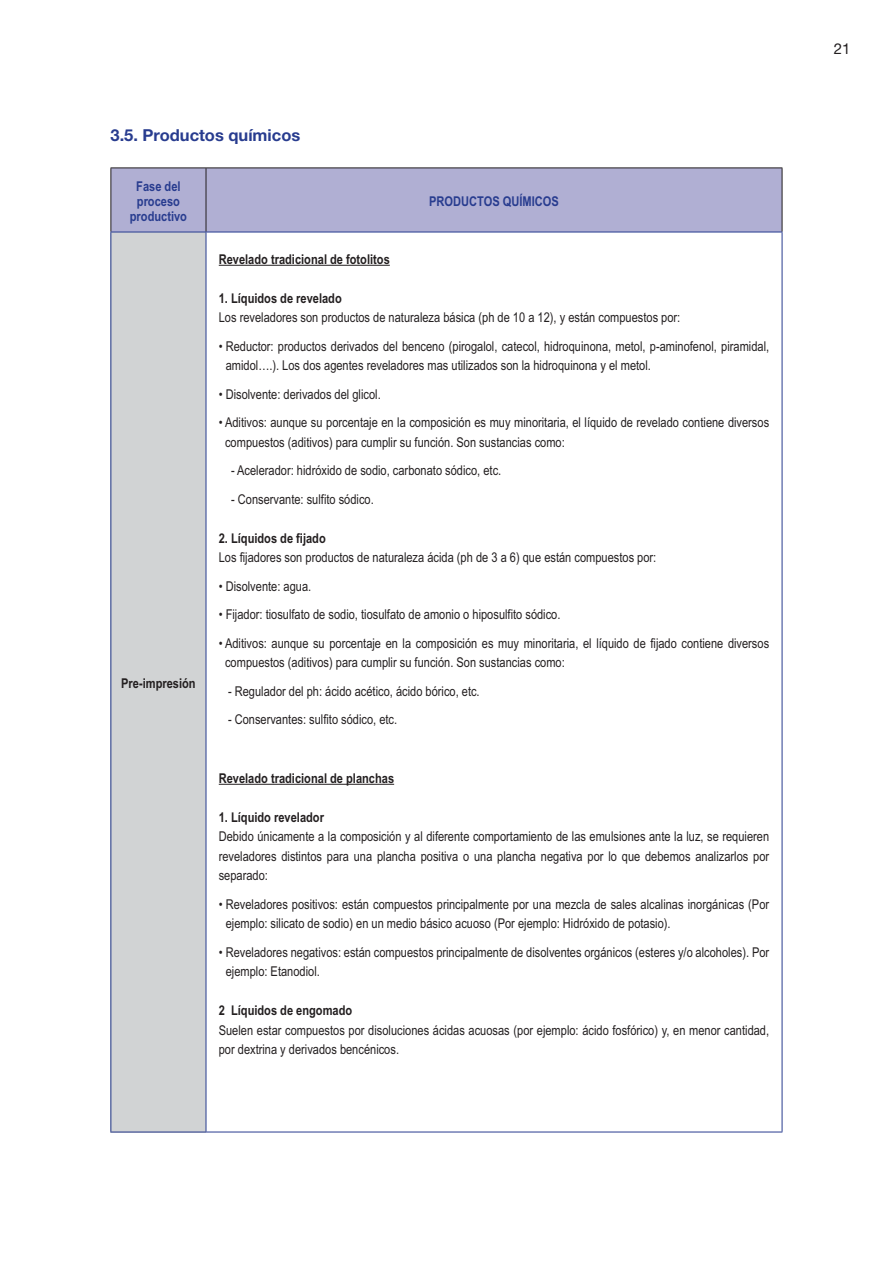
<style>
.page{position:relative;width:893px;height:1263px;background:#fff}
.page>*{position:absolute;margin:0;border:0;box-sizing:border-box;transform-origin:0 0}
.t1{font:700 16.5px "Helvetica Neue";color:#283c8f}
.t2{font:15px "Helvetica Neue";color:#231f20}
.t3{font:13.5px/19.5px "Arial Narrow";color:#231f20}
.t4{font:700 13.5px "Arial Narrow";color:#231f20}
.t5{font:700 13.5px/15px "Arial Narrow";color:#283c8f;text-align:center}
</style>
<div class="page">
<div style="left:111px;top:169px;width:671px;height:63px;background:#b0afd3"></div>
<div style="left:111px;top:232px;width:95px;height:900px;background:#d1d3d4"></div>
<hr style="left:110px;top:168px;width:96px;height:1px;background:#231f20">
<hr style="left:110px;top:168px;width:1px;height:64px;background:#231f20">
<hr style="left:206px;top:168px;width:576px;height:1px;background:#231f20">
<hr style="left:206px;top:168px;width:1px;height:64px;background:#231f20">
<hr style="left:782px;top:168px;width:1px;height:64px;background:#231f20">
<hr style="left:110px;top:232px;width:96px;height:1px;background:#283c8f">
<hr style="left:110px;top:232px;width:1px;height:900px;background:#283c8f">
<hr style="left:206px;top:232px;width:576px;height:1px;background:#283c8f">
<hr style="left:206px;top:232px;width:1px;height:900px;background:#283c8f">
<hr style="left:782px;top:232px;width:1px;height:900px;background:#283c8f">
<hr style="left:110px;top:1132px;width:672px;height:1px;background:#283c8f">
<hr style="left:219px;top:265px;width:171px;height:1px;background:#231f20">
<hr style="left:219px;top:784px;width:175px;height:1px;background:#231f20">
<p class="t1" style="left:110px;top:129px;width:191px">3.5. Productos químicos</p>
<p class="t5" style="left:130px;top:180px;width:59px">Fase del proceso productivo</p>
<p class="t5" style="left:429px;top:195px;width:131px">PRODUCTOS QUÍMICOS</p>
<p class="t4" style="left:121px;top:679px;width:76px">Pre-impresión</p>
<p class="t4" style="left:219px;top:254px;width:173px">Revelado tradicional de fotolitos</p>
<p class="t4" style="left:219px;top:293px;width:125px">1. Líquidos de revelado</p>
<p class="t3" style="left:219px;top:309px;width:463px">Los reveladores son productos de naturaleza básica (ph de 10 a 12), y están compuestos por:</p>
<p class="t3" style="left:226px;top:338px;width:545px;text-indent:-7px">• Reductor: productos derivados del benceno (pirogalol, catecol, hidroquinona, metol, p-aminofenol, piramidal, amidol….). Los dos agentes reveladores mas utilizados son la hidroquinona y el metol.</p>
<p class="t3" style="left:219px;top:386px;width:164px">• Disolvente: derivados del glicol.</p>
<p class="t3" style="left:225px;top:414px;width:546px;text-indent:-6px">• Aditivos: aunque su porcentaje en la composición es muy minoritaria, el líquido de revelado contiene diversos compuestos (aditivos) para cumplir su función. Son sustancias como:</p>
<p class="t3" style="left:231px;top:462px;width:272px">- Acelerador: hidróxido de sodio, carbonato sódico, etc.</p>
<p class="t3" style="left:231px;top:491px;width:144px">- Conservante: sulfito sódico.</p>
<p class="t4" style="left:219px;top:533px;width:109px">2. Líquidos de fijado</p>
<p class="t3" style="left:219px;top:549px;width:439px">Los fijadores son productos de naturaleza ácida (ph de 3 a 6) que están compuestos por:</p>
<p class="t3" style="left:219px;top:578px;width:94px">• Disolvente: agua.</p>
<p class="t3" style="left:219px;top:606px;width:343px">• Fijador: tiosulfato de sodio, tiosulfato de amonio o hiposulfito sódico.</p>
<p class="t3" style="left:225px;top:635px;width:546px;text-indent:-6px">• Aditivos: aunque su porcentaje en la composición es muy minoritaria, el líquido de fijado contiene diversos compuestos (aditivos) para cumplir su función. Son sustancias como:</p>
<p class="t3" style="left:228px;top:683px;width:253px">- Regulador del ph: ácido acético, ácido bórico, etc.</p>
<p class="t3" style="left:228px;top:711px;width:171px">- Conservantes: sulfito sódico, etc.</p>
<p class="t4" style="left:219px;top:773px;width:177px">Revelado tradicional de planchas</p>
<p class="t4" style="left:219px;top:812px;width:107px">1. Líquido revelador</p>
<p class="t3" style="left:219px;top:828px;width:552px;text-align:justify">Debido únicamente a la composición y al diferente comportamiento de las emulsiones ante la luz, se requieren reveladores distintos para una plancha positiva o una plancha negativa por lo que debemos analizarlos por separado:</p>
<p class="t3" style="left:226px;top:896px;width:545px;text-indent:-7px">• Reveladores positivos: están compuestos principalmente por una mezcla de sales alcalinas inorgánicas (Por ejemplo: silicato de sodio) en un medio básico acuoso (Por ejemplo: Hidróxido de potasio).</p>
<p class="t3" style="left:226px;top:944px;width:545px;text-indent:-7px">• Reveladores negativos: están compuestos principalmente de disolventes orgánicos (esteres y/o alcoholes). Por ejemplo: Etanodiol.</p>
<p class="t4" style="left:219px;top:1006px;width:135px">2 Líquidos de engomado</p>
<p class="t3" style="left:219px;top:1022px;width:552px">Suelen estar compuestos por disoluciones ácidas acuosas (por ejemplo: ácido fosfórico) y, en menor cantidad, por dextrina y derivados bencénicos.</p>
<p class="t2" style="left:834px;top:44px;width:18px">21</p>
</div>
